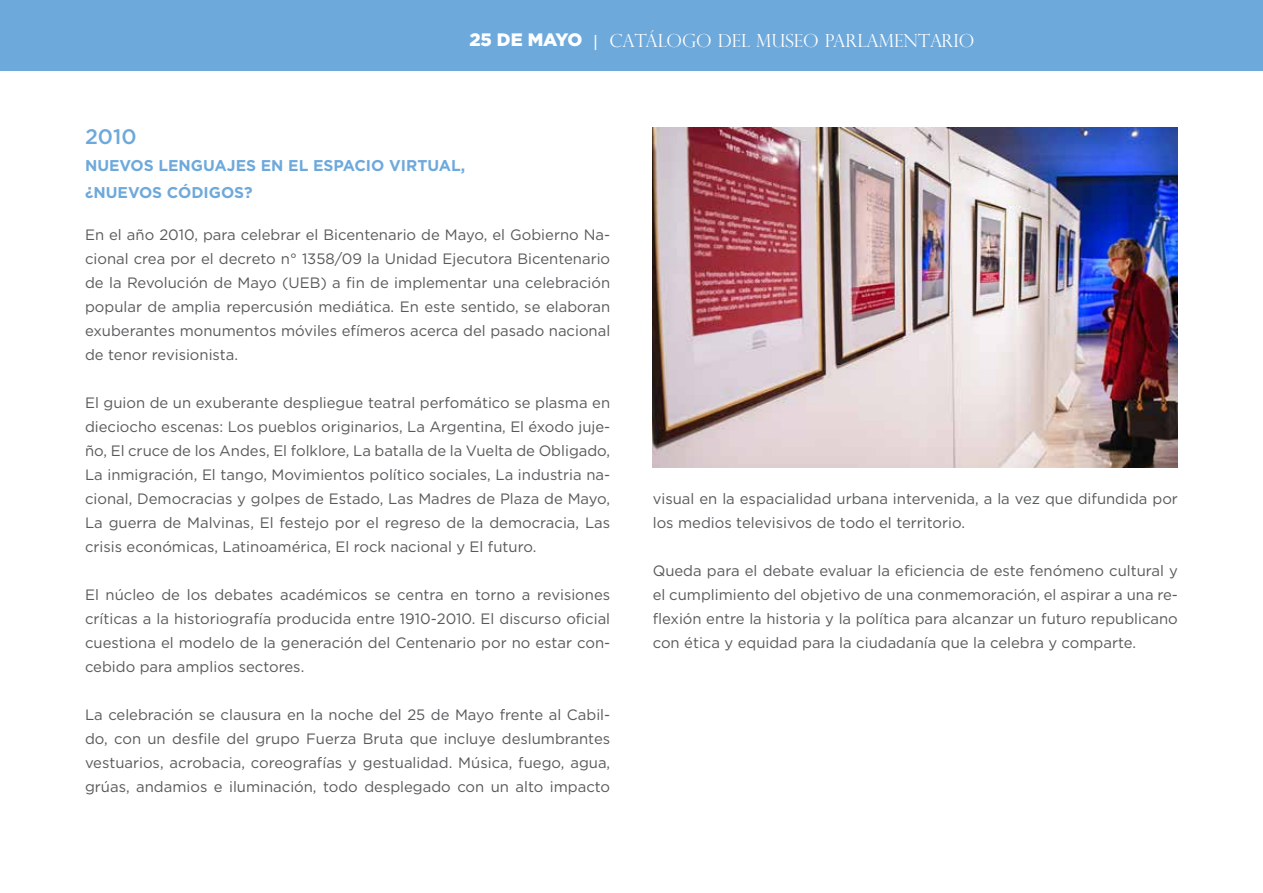
<style>
.page{position:relative;width:1263px;height:893px;background:#fff}
.page>*{position:absolute;margin:0;border:0;box-sizing:border-box;transform-origin:0 0}
.t1{font:500 21px "Gotham";color:#6ea9dc}
.t2{font:300 18px "Perpetua Titling";color:#fff}
.t3{font:700 15.6px/27px "Gotham";color:#6ea9dc}
.t4{font:15px/24px "Gotham";color:#58595b;text-align:justify}
.s1{font-family:"Gotham";font-weight:900}
</style>
<div class="page">
<div style="left:0;top:0;width:1263px;height:71px;background:#6ea9dc"></div>
<img style="left:653px;top:128px;width:525px;height:340px">
<p class="t2" style="left:469px;top:29px;width:507px"><span class="s1">25 DE MAYO</span> | CATÁLOGO DEL MUSEO PARLAMENTARIO</p>
<h1 class="t1" style="left:85px;top:123px;width:53px">2010</h1>
<p class="t3" style="left:85px;top:152px;width:382px">NUEVOS LENGUAJES EN EL ESPACIO VIRTUAL, ¿NUEVOS CÓDIGOS?</p>
<p class="t4" style="left:85px;top:223px;width:527px">En el año 2010, para celebrar el Bicentenario de Mayo, el Gobierno Na&shy;cional crea por el decreto n° 1358/09 la Unidad Ejecutora Bicentenario de la Revolución de Mayo (UEB) a fin de implementar una celebración popular de amplia repercusión mediática. En este sentido, se elaboran exuberantes monumentos móviles efímeros acerca del pasado nacional de tenor revisionista.</p>
<p class="t4" style="left:85px;top:391px;width:527px">El guion de un exuberante despliegue teatral perfomático se plasma en dieciocho escenas: Los pueblos originarios, La Argentina, El éxodo juje&shy;ño, El cruce de los Andes, El folklore, La batalla de la Vuelta de Obligado, La inmigración, El tango, Movimientos político sociales, La industria na&shy;cional, Democracias y golpes de Estado, Las Madres de Plaza de Mayo, La guerra de Malvinas, El festejo por el regreso de la democracia, Las crisis económicas, Latinoamérica, El rock nacional y El futuro.</p>
<p class="t4" style="left:85px;top:583px;width:527px">El núcleo de los debates académicos se centra en torno a revisiones críticas a la historiografía producida entre 1910-2010. El discurso oficial cuestiona el modelo de la generación del Centenario por no estar con&shy;cebido para amplios sectores.</p>
<p class="t4" style="left:85px;top:703px;width:527px">La celebración se clausura en la noche del 25 de Mayo frente al Cabil&shy;do, con un desfile del grupo Fuerza Bruta que incluye deslumbrantes vestuarios, acrobacia, coreografías y gestualidad. Música, fuego, agua, grúas, andamios e iluminación, todo desplegado con un alto impacto</p>
<p class="t4" style="left:653px;top:486px;width:527px">visual en la espacialidad urbana intervenida, a la vez que difundida por los medios televisivos de todo el territorio.</p>
<p class="t4" style="left:653px;top:558px;width:527px">Queda para el debate evaluar la eficiencia de este fenómeno cultural y el cumplimiento del objetivo de una conmemoración, el aspirar a una re&shy;flexión entre la historia y la política para alcanzar un futuro republicano con ética y equidad para la ciudadanía que la celebra y comparte.</p>
</div>
